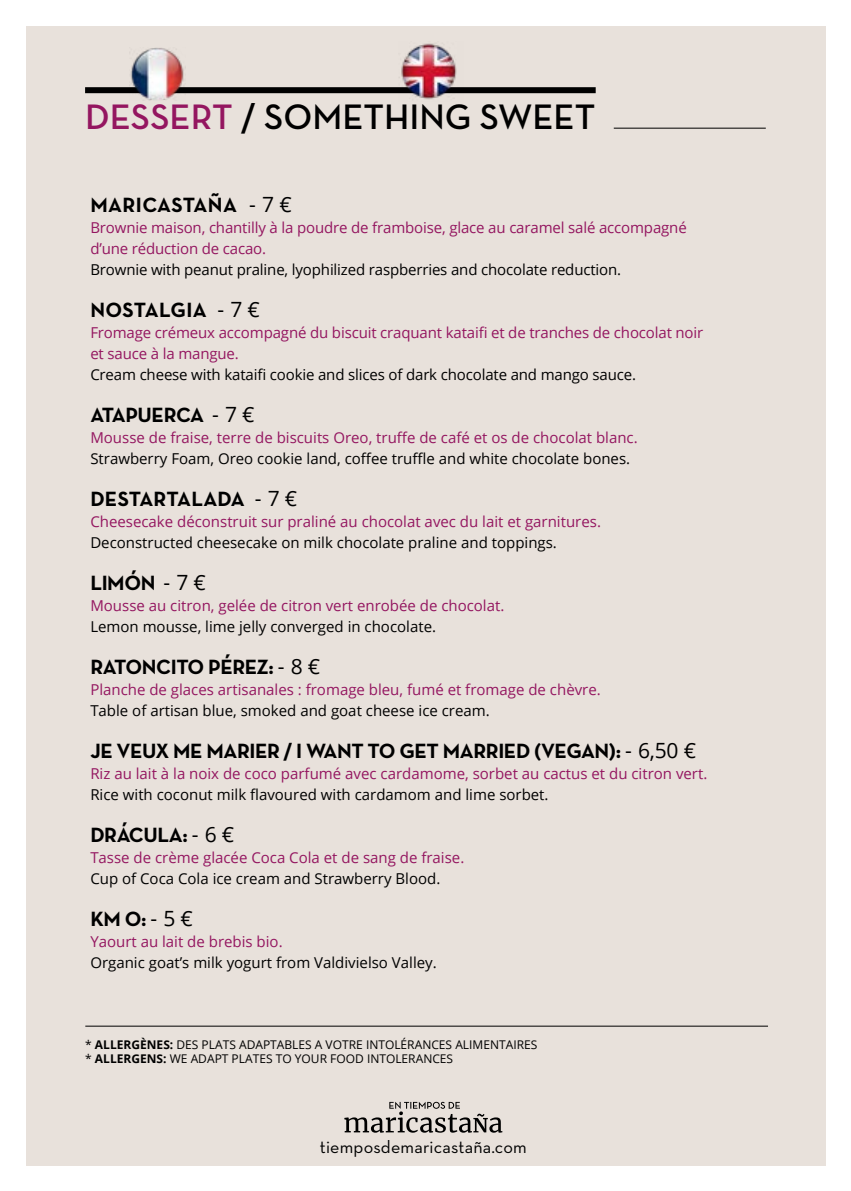
<style>
.page{position:relative;width:851px;height:1191px;background:#fff}
.page>*{position:absolute;margin:0;border:0;box-sizing:border-box;transform-origin:0 0}
.t1{font:600 36px "Neutra Text";color:#000}
.t2{font:700 21px "Neutra Text";letter-spacing:-.02em;color:#000}
.t3{font:700 21px "Neutra Text";letter-spacing:.01em;color:#000}
.t4{font:700 21px "Neutra Text";letter-spacing:.02em;color:#000}
.t5{font:700 21px "Neutra Text";letter-spacing:.015em;color:#000}
.t6{font:18px "Neutra Text";letter-spacing:.01em;color:#000}
.t7{font:15px/21px "Open Sans";color:#941660}
.t8{font:15px "Open Sans";color:#000}
.t9{font:12px/14.4px "Open Sans";color:#000}
.s1{color:#941660}
.s2{font-family:"Open Sans";font-weight:400}
.s3{font-weight:700}
</style>
<div class="page">
<div style="left:26px;top:26px;width:799px;height:1139px;background:#e8e1db"></div>
<hr style="left:85px;top:1025px;width:682px;height:1px;background:#000">
<div style="left:85px;top:87px;width:510px;height:6px;background:#000"></div>
<hr style="left:613px;top:128px;width:152px;height:1px;background:#000">
<svg style="left:344px;top:1101px;width:158px;height:31px"></svg>
<img style="left:130px;top:48px;width:56px;height:52px">
<img style="left:398px;top:43px;width:65px;height:57px">
<h1 class="t1" style="left:85px;top:94px;width:511px"><span class="s1">DESSERT</span> / SOMETHING SWEET</h1>
<h2 class="t4" style="left:90px;top:191px;width:203px">MARICASTAÑA <span class="s2">- 7 €</span></h2>
<p class="t7" style="left:90px;top:216px;width:598px">Brownie maison, chantilly à la poudre de framboise, glace au caramel salé accompagné d’une réduction de cacao.</p>
<p class="t8" style="left:90px;top:259px;width:532px">Brownie with peanut praline, lyophilized raspberries and chocolate reduction.</p>
<h2 class="t5" style="left:90px;top:296px;width:171px">NOSTALGIA <span class="s2">- 7 €</span></h2>
<p class="t7" style="left:90px;top:321px;width:614px">Fromage crémeux accompagné du biscuit craquant kataifi et de tranches de chocolat noir et sauce à la mangue.</p>
<p class="t8" style="left:90px;top:364px;width:547px">Cream cheese with kataifi cookie and slices of dark chocolate and mango sauce.</p>
<h2 class="t2" style="left:90px;top:401px;width:166px">ATAPUERCA <span class="s2">- 7 €</span></h2>
<p class="t7" style="left:90px;top:426px;width:549px">Mousse de fraise, terre de biscuits Oreo, truffe de café et os de chocolat blanc.</p>
<p class="t8" style="left:90px;top:448px;width:541px">Strawberry Foam, Oreo cookie land, coffee truffle and white chocolate bones.</p>
<h2 class="t3" style="left:90px;top:485px;width:208px">DESTARTALADA <span class="s2">- 7 €</span></h2>
<p class="t7" style="left:90px;top:510px;width:512px">Cheesecake déconstruit sur praliné au chocolat avec du lait et garnitures.</p>
<p class="t8" style="left:90px;top:532px;width:468px">Deconstructed cheesecake on milk chocolate praline and toppings.</p>
<h2 class="t2" style="left:90px;top:569px;width:117px">LIMÓN <span class="s2">- 7 €</span></h2>
<p class="t7" style="left:90px;top:594px;width:415px">Mousse au citron, gelée de citron vert enrobée de chocolat.</p>
<p class="t8" style="left:90px;top:616px;width:347px">Lemon mousse, lime jelly converged in chocolate.</p>
<h2 class="t2" style="left:90px;top:653px;width:231px">RATONCITO PÉREZ: <span class="s2">- 8 €</span></h2>
<p class="t7" style="left:90px;top:678px;width:512px">Planche de glaces artisanales : fromage bleu, fumé et fromage de chèvre.</p>
<p class="t8" style="left:90px;top:700px;width:401px">Table of artisan blue, smoked and goat cheese ice cream.</p>
<h2 class="t2" style="left:90px;top:737px;width:607px">JE VEUX ME MARIER / I WANT TO GET MARRIED (VEGAN): <span class="s2">- 6,50 €</span></h2>
<p class="t7" style="left:90px;top:762px;width:618px">Riz au lait à la noix de coco parfumé avec cardamome, sorbet au cactus et du citron vert.</p>
<p class="t8" style="left:90px;top:784px;width:459px">Rice with coconut milk flavoured with cardamom and lime sorbet.</p>
<h2 class="t2" style="left:90px;top:821px;width:145px">DRÁCULA: <span class="s2">- 6 €</span></h2>
<p class="t7" style="left:90px;top:846px;width:375px">Tasse de crème glacée Coca Cola et de sang de fraise.</p>
<p class="t8" style="left:90px;top:868px;width:351px">Cup of Coca Cola ice cream and Strawberry Blood.</p>
<h2 class="t2" style="left:90px;top:905px;width:104px">KM O: <span class="s2">- 5 €</span></h2>
<p class="t7" style="left:90px;top:930px;width:194px">Yaourt au lait de brebis bio.</p>
<p class="t8" style="left:90px;top:952px;width:348px">Organic goat’s milk yogurt from Valdivielso Valley.</p>
<p class="t9" style="left:85px;top:1036px;width:453px">* <span class="s3">ALLERGÈNES:</span> DES PLATS ADAPTABLES A VOTRE INTOLÉRANCES ALIMENTAIRES * <span class="s3">ALLERGENS:</span> WE ADAPT PLATES TO YOUR FOOD INTOLERANCES</p>
<p class="t6" style="left:320px;top:1135px;width:208px">tiemposdemaricastaña.com</p>
</div>
